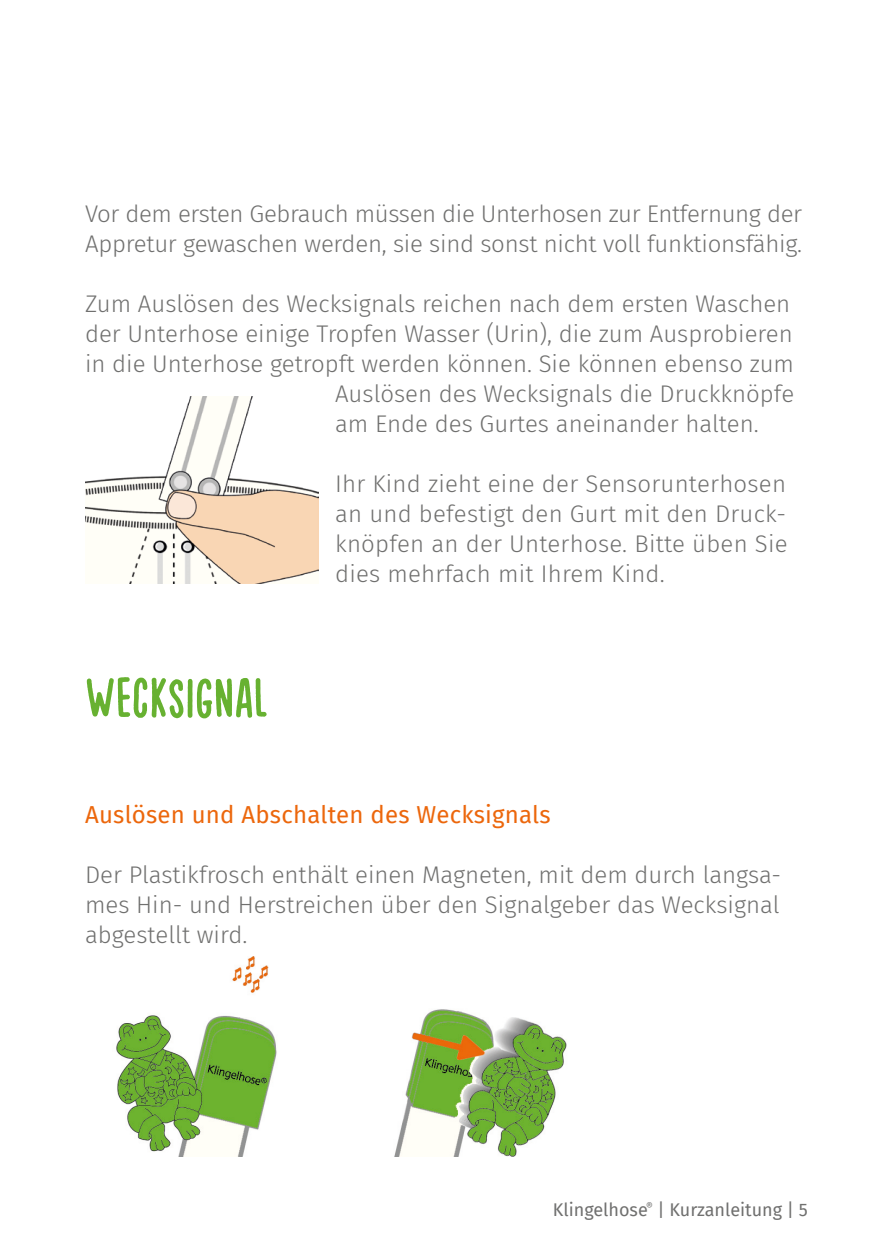
<style>
.page{position:relative;width:893px;height:1259px;background:#fff}
.page>*{position:absolute;margin:0;border:0;box-sizing:border-box;transform-origin:0 0}
.t1{font:54px "Vigtigper Regular Clean";color:#67b131}
.t2{font:300 24px/30px "Fira Sans";color:#70706f;text-align:justify}
.t3{font:24px "Fira Sans";letter-spacing:.01em;color:#ec670c}
.t4{font:18px "Fira Sans";color:#70706f}
</style>
<div class="page">
<img style="left:85px;top:396px;width:233px;height:187px">
<img style="left:116px;top:956px;width:161px;height:200px">
<img style="left:394px;top:1009px;width:173px;height:147px">
<p class="t2" style="left:85px;top:199px;width:719px">Vor dem ersten Gebrauch müssen die Unterhosen zur Entfernung der<br>Appretur gewaschen werden, sie sind sonst nicht voll funktionsfähig.</p>
<p class="t2" style="left:85px;top:289px;width:707px">Zum Auslösen des Wecksignals reichen nach dem ersten Waschen</p>
<p class="t2" style="left:85px;top:319px;width:709px">der Unterhose einige Tropfen Wasser (Urin), die zum Ausprobieren</p>
<p class="t2" style="left:85px;top:349px;width:710px">in die Unterhose getropft werden können. Sie können ebenso zum</p>
<p class="t2" style="left:335px;top:379px;width:461px">Auslösen des Wecksignals die Druckknöpfe</p>
<p class="t2" style="left:335px;top:409px;width:425px">am Ende des Gurtes aneinander halten.</p>
<h1 class="t1" style="left:85px;top:664px;width:185px">WECKSIGNAL</h1>
<p class="t2" style="left:335px;top:469px;width:454px">Ihr Kind zieht eine der Sensorunterhosen an und befestigt den Gurt mit den Druck&shy;knöpfen an der Unterhose. Bitte üben Sie dies mehrfach mit Ihrem Kind.</p>
<p class="t3" style="left:85px;top:796px;width:467px">Auslösen und Abschalten des Wecksignals</p>
<p class="t2" style="left:85px;top:859px;width:698px">Der Plastikfrosch enthält einen Magneten, mit dem durch langsa&shy;mes Hin- und Herstreichen über den Signalgeber das Wecksignal abgestellt wird.</p>
<p class="t4" style="left:553px;top:1196px;width:257px">Klingelhose<sup>®</sup> | Kurzanleitung | 5</p>
</div>
